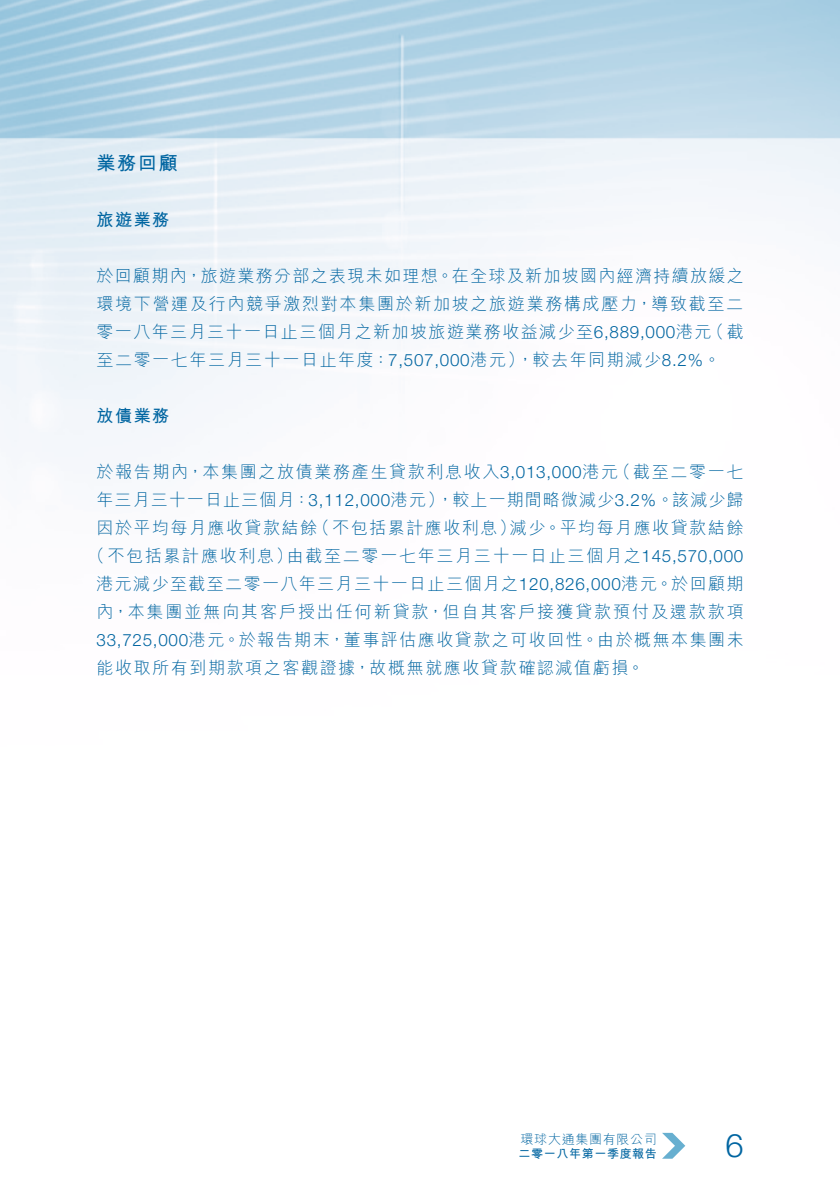
<style>
.page{position:relative;width:840px;height:1191px;background:#fff}
.page>*{position:absolute;margin:0;border:0;box-sizing:border-box;transform-origin:0 0}
.t1{font:300 32.4px "Helvetica Neue LT Std";color:#0065a1}
.Heading_1{font:700 19px "M Hei HK";color:#0065a1}
.Body_Text{font:300 17px/28px "M Hei HK";letter-spacing:.095em;color:#0065a1;text-align:justify}
.Body_Text-2{font:300 17px "M Hei HK";letter-spacing:.065em;color:#0065a1}
.Heading_2{font:700 17px "M Hei HK";letter-spacing:.095em;color:#0065a1}
.t2{font:300 13px "M Hei HK";letter-spacing:.055em;color:#0065a1}
.t3{font:700 12px "M Hei HK";letter-spacing:.055em;color:#0065a1}
.s1{font-family:"Helvetica Neue LT Std"}
</style>
<div class="page">
<img style="left:0;top:0;width:1px;height:1191px">
<svg style="left:662px;top:1132px;width:23px;height:26px"></svg>
<p class="Heading_1" style="left:96px;top:149px;width:83px">業務回顧</p>
<p class="Heading_2" style="left:96px;top:207px;width:74px">旅遊業務</p>
<p class="Body_Text" style="left:96px;top:262px;width:648px">於回顧期內，旅遊業務分部之表現未如理想。在全球及新加坡國內經濟持續放緩之環境下營運及行內競爭激烈對本集團於新加坡之旅遊業務構成壓力，導致截至二零一八年三月三十一日止三個月之新加坡旅遊業務收益減少至<span class="s1">6,889,000</span>港元（截至二零一七年三月三十一日止年度：<span class="s1">7,507,000</span>港元），較去年同期減少<span class="s1">8.2%</span>。</p>
<p class="Heading_2" style="left:96px;top:403px;width:74px">放債業務</p>
<p class="Body_Text" style="left:96px;top:458px;width:648px">於報告期內，本集團之放債業務產生貸款利息收入<span class="s1">3,013,000</span>港元（截至二零一七</p>
<p class="Body_Text-2" style="left:96px;top:491px;width:648px">年三月三十一日止三個月：<span class="s1">3,112,000</span>港元），較上一期間略微減少<span class="s1">3.2%</span>。該減少歸</p>
<p class="Body_Text" style="left:96px;top:514px;width:648px">因於平均每月應收貸款結餘（不包括累計應收利息）減少。平均每月應收貸款結餘</p>
<p class="Body_Text" style="left:88px;top:542px;width:656px">（不包括累計應收利息）由截至二零一七年三月三十一日止三個月之<span class="s1">145,570,000</span></p>
<p class="Body_Text" style="left:96px;top:570px;width:648px">港元減少至截至二零一八年三月三十一日止三個月之<span class="s1">120,826,000</span>港元。於回顧期</p>
<p class="Body_Text" style="left:96px;top:598px;width:648px">內，本集團並無向其客戶授出任何新貸款，但自其客戶接獲貸款預付及還款款項</p>
<p class="Body_Text" style="left:96px;top:626px;width:648px"><span class="s1">33,725,000</span>港元。於報告期末，董事評估應收貸款之可收回性。由於概無本集團未</p>
<p class="Body_Text" style="left:96px;top:654px;width:548px">能收取所有到期款項之客觀證據，故概無就應收貸款確認減值虧損。</p>
<p class="t2" style="left:520px;top:1132px;width:138px">環球大通集團有限公司</p>
<p class="t3" style="left:518px;top:1144px;width:140px">二零一八年第一季度報告</p>
<h1 class="t1" style="left:725px;top:1126px;width:20px">6</h1>
</div>
